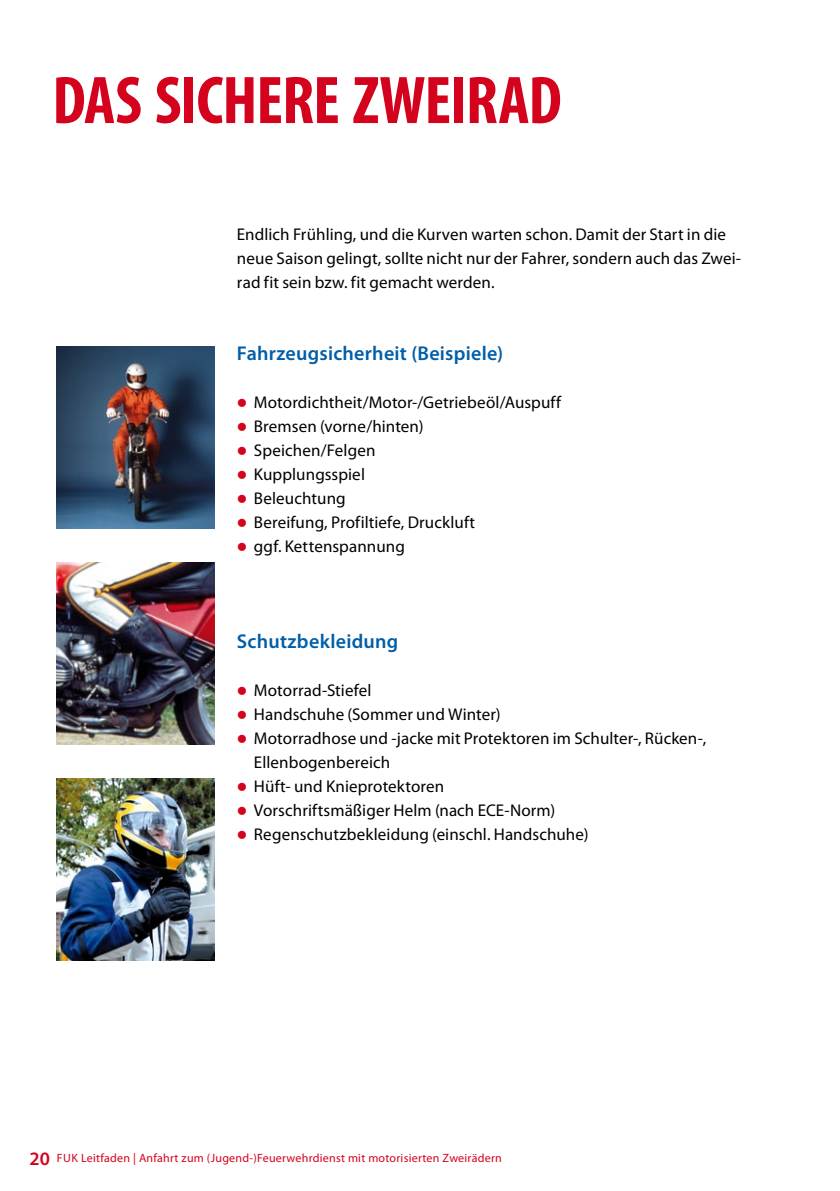
<style>
.page{position:relative;width:840px;height:1191px;background:#fff}
.page>*{position:absolute;margin:0;border:0;box-sizing:border-box;transform-origin:0 0}
.t1{font:700 condensed 68px "Myriad Pro";letter-spacing:-.015em;color:#d4021d}
.t2{font:600 20px "Myriad Pro";letter-spacing:.01em;color:#005ea8}
.t3{font:17px/24px "Myriad Pro";letter-spacing:.005em;color:#000}
.t4{font:12px "Myriad Pro";letter-spacing:.02em;color:#d4021d}
.s1{font-weight:600;font-size:19px}
</style>
<div class="page">
<img style="left:57px;top:347px;width:157px;height:181px">
<img style="left:57px;top:779px;width:157px;height:181px">
<img style="left:57px;top:563px;width:157px;height:181px">
<h1 class="t1" style="left:52px;top:63px;width:510px">DAS SICHERE ZWEIRAD</h1>
<p class="t3" style="left:237px;top:222px;width:505px">Endlich Frühling, und die Kurven warten schon. Damit der Start in die neue Saison gelingt, sollte nicht nur der Fahrer, sondern auch das Zwei&shy;rad fit sein bzw. fit gemacht werden.</p>
<p class="t2" style="left:237px;top:341px;width:268px">Fahrzeugsicherheit (Beispiele)</p>
<p class="t3" style="left:254px;top:390px;width:308px">Motordichtheit/Motor-/Getriebeöl/Auspuff<br>Bremsen (vorne/hinten)<br>Speichen/Felgen<br>Kupplungsspiel<br>Beleuchtung<br>Bereifung, Profiltiefe, Druckluft<br>ggf. Kettenspannung</p>
<p class="t2" style="left:237px;top:629px;width:163px">Schutzbekleidung</p>
<p class="t3" style="left:254px;top:678px;width:453px">Motorrad-Stiefel<br>Handschuhe (Sommer und Winter)<br>Motorradhose und -jacke mit Protektoren im Schulter-, Rücken-, Ellenbogenbereich<br>Hüft- und Knieprotektoren<br>Vorschriftsmäßiger Helm (nach ECE-Norm)<br>Regenschutzbekleidung (einschl. Handschuhe)</p>
<p class="t4" style="left:30px;top:1150px;width:473px"><span class="s1">20</span> FUK Leitfaden | Anfahrt zum (Jugend-)Feuerwehrdienst mit motorisierten Zweirädern</p>
</div>
